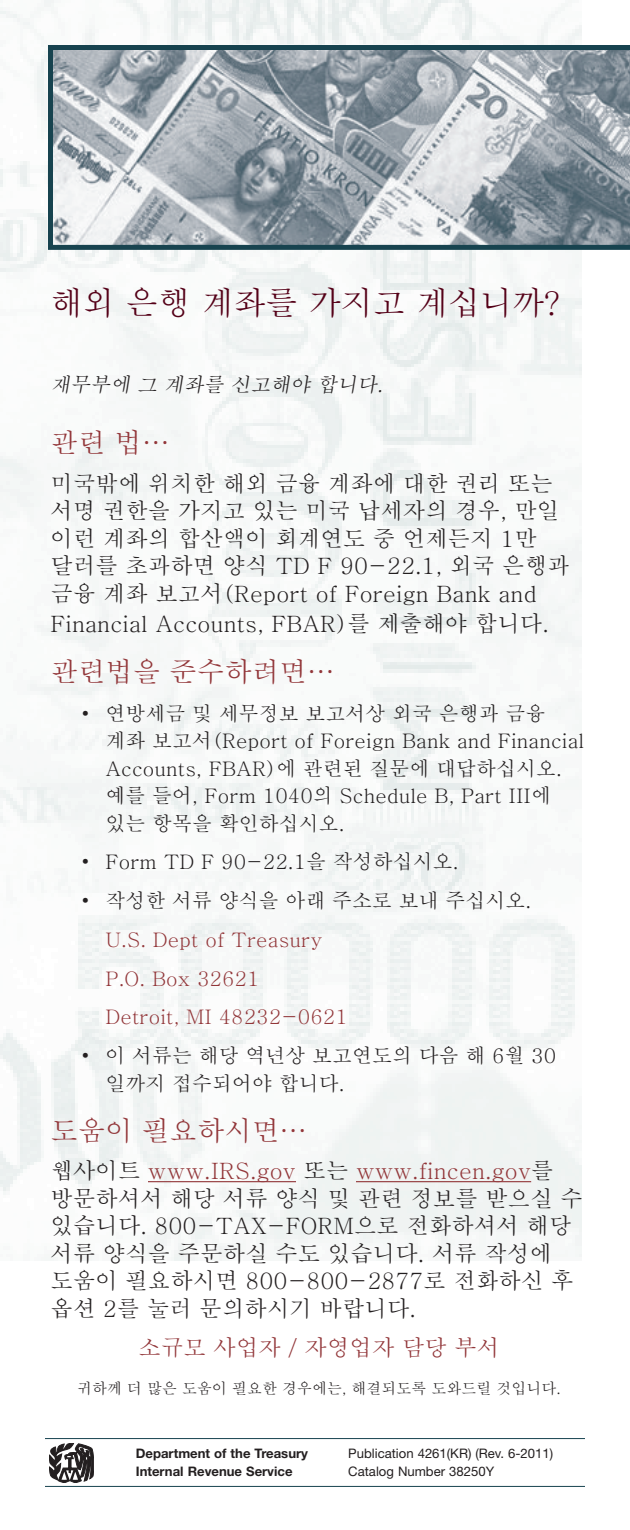
<style>
.page{position:relative;width:630px;height:1530px;background:#fff}
.page>*{position:absolute;margin:0;border:0;box-sizing:border-box;transform-origin:0 0}
.t1{font:500 32.5px "Adobe Myungjo Std";letter-spacing:-.015em;color:#540017}
.t2{font:500 27.5px "Adobe Myungjo Std";color:#923639}
.t3{font:500 22.5px/27.5px "Adobe Myungjo Std";color:#231f20}
.t4{font:500 22.5px "Adobe Myungjo Std";color:#923639}
.t5{font:500 20px/27.5px "Adobe Myungjo Std";color:#231f20}
.t6{font:500 20px/38.8px "Adobe Myungjo Std";color:#923639}
.t7{font:italic 500 20px "Adobe Myungjo Std";color:#231f20}
.t8{font:500 15px "Adobe Myungjo Std";color:#231f20}
.t9{font:13px "Helvetica Neue LT Std";color:#231f20}
.t10{font:700 13px "Helvetica Neue LT Std";color:#231f20}
.s1{color:#923639}
</style>
<div class="page">
<img style="left:0;top:0;width:582px;height:1261px">
<hr style="left:148px;top:1181px;width:148px;height:1px;background:#923639">
<hr style="left:356px;top:1181px;width:175px;height:1px;background:#923639">
<svg style="left:49px;top:1443px;width:45px;height:40px"></svg>
<svg style="left:48px;top:45px;width:582px;height:205px;background:#9da8af"></svg>
<hr style="left:45px;top:1486px;width:540px;height:1px;background:#17434f">
<hr style="left:45px;top:1438px;width:540px;height:1px;background:#17434f">
<h1 class="t1" style="left:51px;top:287px;width:512px">해외 은행 계좌를 가지고 계십니까?</h1>
<p class="t7" style="left:51px;top:374px;width:337px">재무부에 그 계좌를 신고해야 합니다.</p>
<p class="t2" style="left:51px;top:429px;width:121px">관련 법…</p>
<p class="t3" style="left:51px;top:470px;width:521px">미국밖에 위치한 해외 금융 계좌에 대한 권리 또는 서명 권한을 가지고 있는 미국 납세자의 경우, 만일 이런 계좌의 합산액이 회계연도 중 언제든지 1만 달러를 초과하면 양식 TD F 90-22.1, 외국 은행과 금융 계좌 보고서(Report of Foreign Bank and</p>
<p class="t3" style="left:51px;top:610px;width:500px">Financial Accounts, FBAR)를 제출해야 합니다.</p>
<p class="t2" style="left:51px;top:658px;width:286px">관련법을 준수하려면…</p>
<p class="t5" style="left:106px;top:700px;width:480px;text-indent:-30px">• 연방세금 및 세무정보 보고서상 외국 은행과 금융 계좌 보고서(Report of Foreign Bank and Financial<br>Accounts, FBAR)에 관련된 질문에 대답하십시오. 예를 들어, Form 1040의 Schedule B, Part III에 있는 항목을 확인하십시오.</p>
<p class="t5" style="left:76px;top:848px;width:385px">• Form TD F 90-22.1을 작성하십시오.</p>
<p class="t5" style="left:76px;top:887px;width:457px">• 작성한 서류 양식을 아래 주소로 보내 주십시오.</p>
<p class="t6" style="left:106px;top:920px;width:244px">U.S. Dept of Treasury<br>P.O. Box 32621<br>Detroit, MI 48232-0621</p>
<p class="t5" style="left:106px;top:1042px;width:452px;text-indent:-30px">• 이 서류는 해당 역년상 보고연도의 다음 해 6월 30 일까지 접수되어야 합니다.</p>
<p class="t2" style="left:51px;top:1116px;width:258px">도움이 필요하시면…</p>
<p class="t3" style="left:51px;top:1157px;width:534px">웹사이트 <span class="s1">www.IRS.gov</span> 또는 <span class="s1">www.fincen.gov</span>를 방문하셔서 해당 서류 양식 및 관련 정보를 받으실 수 있습니다. 800-TAX-FORM으로 전화하셔서 해당 서류 양식을 주문하실 수도 있습니다. 서류 작성에 도움이 필요하시면 800-800-2877로 전화하신 후 옵션 2를 눌러 문의하시기 바랍니다.</p>
<p class="t4" style="left:139px;top:1336px;width:362px">소규모 사업자 / 자영업자 담당 부서</p>
<p class="t8" style="left:77px;top:1381px;width:485px">귀하께 더 많은 도움이 필요한 경우에는, 해결되도록 도와드릴 것입니다.</p>
<p class="t10" style="left:136px;top:1446px;width:174px">Department of the Treasury</p>
<p class="t9" style="left:348px;top:1446px;width:206px">Publication 4261(KR) (Rev. 6-2011)</p>
<p class="t10" style="left:136px;top:1463px;width:158px">Internal Revenue Service</p>
<p class="t9" style="left:348px;top:1463px;width:147px">Catalog Number 38250Y</p>
</div>
